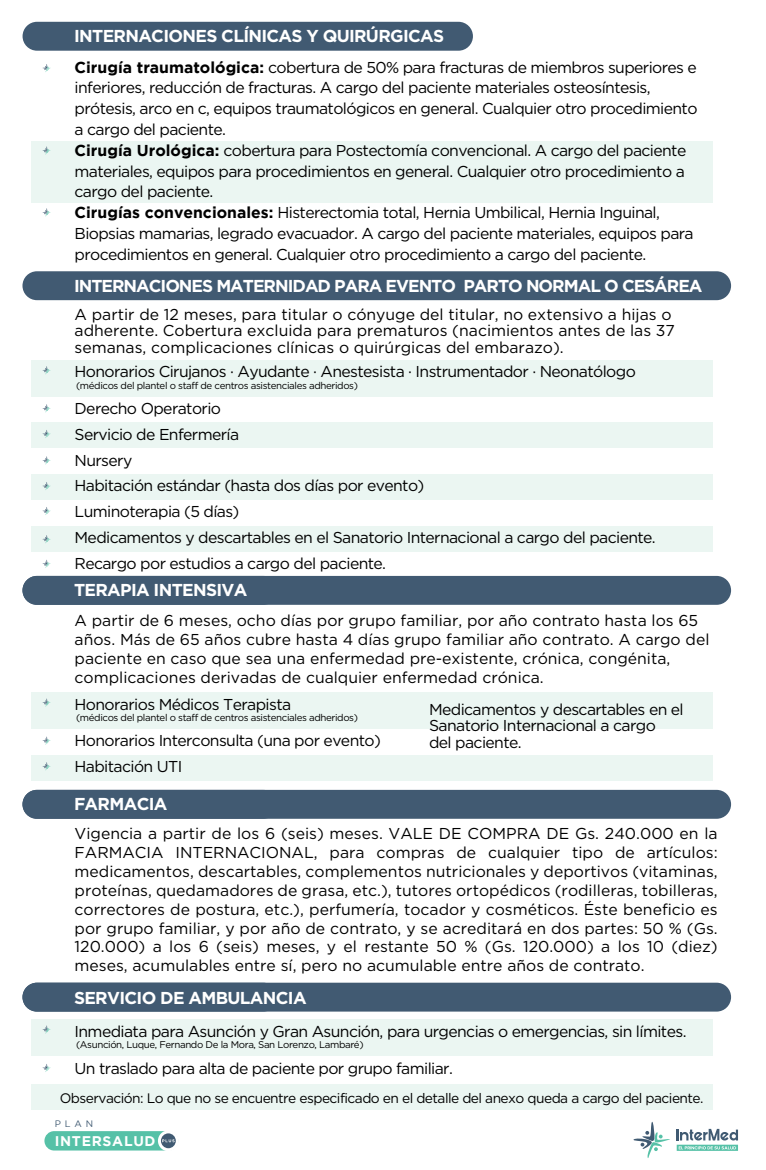
<style>
.page{position:relative;width:766px;height:1170px;background:#fff}
.page>*{position:absolute;margin:0;border:0;box-sizing:border-box;transform-origin:0 0}
.t1{font:700 17.25px "Gotham";letter-spacing:-.04em;color:#fff}
.t2{font:700 17.25px "Gotham";letter-spacing:-.06em;color:#fff}
.t3{font:15.75px/20.8px "Gotham";letter-spacing:-.04em;color:#000}
.t4{font:15.75px/18.9px "Gotham";color:#000}
.t5{font:700 14px "Gotham";letter-spacing:.05em;color:#fff}
.t6{font:13.75px "Gotham";letter-spacing:-.04em;color:#000}
.t7{font:9.75px "Gotham";letter-spacing:-.04em;color:#000}
.t8{font:9.38px "Gotham";color:#405a72}
.s1{font-weight:700}
</style>
<div class="page">
<svg style="left:633px;top:1121px;width:104px;height:37px"></svg>
<div style="left:44px;top:1130px;width:134px;height:20px;background:#56c1a7;border-radius:10px"></div>
<svg style="left:158px;top:1130px;width:20px;height:21px"></svg>
<div style="left:23px;top:22px;width:450px;height:29px;background:#415a72;border-radius:14px"></div>
<div style="left:31px;top:141px;width:681px;height:61px;background:#ebf6f2"></div>
<svg style="left:42px;top:64px;width:9px;height:8px"></svg>
<svg style="left:42px;top:146px;width:9px;height:9px"></svg>
<svg style="left:42px;top:208px;width:9px;height:9px"></svg>
<div style="left:22px;top:271px;width:708px;height:29px;background:#415a72;border-radius:14px"></div>
<div style="left:22px;top:576px;width:708px;height:28px;background:#415a72;border-radius:14px"></div>
<div style="left:22px;top:982px;width:708px;height:29px;background:#415a72;border-radius:14px"></div>
<div style="left:31px;top:422px;width:681px;height:26px;background:#ebf6f2"></div>
<svg style="left:42px;top:404px;width:9px;height:8px"></svg>
<svg style="left:42px;top:430px;width:9px;height:8px"></svg>
<div style="left:31px;top:360px;width:681px;height:37px;background:#ebf6f2"></div>
<div style="left:31px;top:474px;width:681px;height:26px;background:#ebf6f2"></div>
<div style="left:31px;top:526px;width:681px;height:26px;background:#ebf6f2"></div>
<svg style="left:42px;top:456px;width:9px;height:9px"></svg>
<svg style="left:42px;top:482px;width:9px;height:8px"></svg>
<svg style="left:42px;top:366px;width:9px;height:8px"></svg>
<div style="left:31px;top:1019px;width:681px;height:36px;background:#ebf6f2"></div>
<div style="left:31px;top:1084px;width:681px;height:25px;background:#ebf6f2"></div>
<svg style="left:42px;top:1025px;width:9px;height:8px"></svg>
<svg style="left:42px;top:1064px;width:9px;height:8px"></svg>
<svg style="left:42px;top:507px;width:9px;height:8px"></svg>
<svg style="left:42px;top:535px;width:9px;height:8px"></svg>
<svg style="left:42px;top:559px;width:9px;height:9px"></svg>
<div style="left:31px;top:754px;width:681px;height:26px;background:#ebf6f2"></div>
<svg style="left:42px;top:736px;width:9px;height:9px"></svg>
<svg style="left:42px;top:762px;width:9px;height:8px"></svg>
<div style="left:31px;top:692px;width:681px;height:37px;background:#ebf6f2"></div>
<svg style="left:42px;top:698px;width:9px;height:9px"></svg>
<div style="left:22px;top:789px;width:708px;height:29px;background:#415a72;border-radius:14px"></div>
<p class="t1" style="left:74px;top:26px;width:371px">INTERNACIONES CLÍNICAS Y QUIRÚRGICAS</p>
<p class="t3" style="left:75px;top:56px;width:624px"><span class="s1">Cirugía traumatológica:</span> cobertura de 50% para fracturas de miembros superiores e inferiores, reducción de fracturas. A cargo del paciente materiales osteosíntesis, prótesis, arco en c, equipos traumatológicos en general. Cualquier otro procedimiento a cargo del paciente.<br><span class="s1">Cirugía Urológica:</span> cobertura para Postectomía convencional. A cargo del paciente materiales, equipos para procedimientos en general. Cualquier otro procedimiento a cargo del paciente.<br><span class="s1">Cirugías convencionales:</span> Histerectomia total, Hernia Umbilical, Hernia Inguinal, Biopsias mamarias, legrado evacuador. A cargo del paciente materiales, equipos para procedimientos en general. Cualquier otro procedimiento a cargo del paciente.</p>
<p class="t2" style="left:74px;top:275px;width:630px">INTERNACIONES MATERNIDAD PARA EVENTO PARTO NORMAL O CESÁREA</p>
<p class="t4" style="left:75px;top:306px;width:601px;line-height:16.4px">A partir de 12 meses, para titular o cónyuge del titular, no extensivo a hijas o adherente. Cobertura excluida para prematuros (nacimientos antes de las 37 semanas, complicaciones clínicas o quirúrgicas del embarazo).</p>
<p class="t3" style="left:75px;top:361px;width:562px">Honorarios Cirujanos · Ayudante · Anestesista · Instrumentador · Neonatólogo</p>
<p class="t7" style="left:76px;top:380px;width:283px">(médicos del plantel o staff de centros asistenciales adheridos)</p>
<p class="t3" style="left:75px;top:395px;width:582px;line-height:25.8px">Derecho Operatorio<br>Servicio de Enfermería<br>Nursery<br>Habitación estándar (hasta dos días por evento)<br>Luminoterapia (5 días)<br>Medicamentos y descartables en el Sanatorio Internacional a cargo del paciente.<br>Recargo por estudios a cargo del paciente.</p>
<p class="t1" style="left:74px;top:580px;width:175px">TERAPIA INTENSIVA</p>
<p class="t4" style="left:75px;top:610px;width:636px">A partir de 6 meses, ocho días por grupo familiar, por año contrato hasta los 65 años. Más de 65 años cubre hasta 4 días grupo familiar año contrato. A cargo del paciente en caso que sea una enfermedad pre-existente, crónica, congénita, complicaciones derivadas de cualquier enfermedad crónica.</p>
<p class="t3" style="left:75px;top:693px;width:218px">Honorarios Médicos Terapista</p>
<p class="t7" style="left:76px;top:712px;width:283px">(médicos del plantel o staff de centros asistenciales adheridos)</p>
<p class="t3" style="left:75px;top:727px;width:308px;line-height:25.8px">Honorarios Interconsulta (una por evento)<br>Habitación UTI</p>
<p class="t1" style="left:74px;top:794px;width:95px">FARMACIA</p>
<p class="t3" style="left:429px;top:701px;width:256px;line-height:16.2px">Medicamentos y descartables en el<br>Sanatorio Internacional a cargo<br>del paciente.</p>
<p class="t3" style="left:75px;top:823px;width:644px;line-height:18.9px;text-align:justify">Vigencia a partir de los 6 (seis) meses. VALE DE COMPRA DE Gs. 240.000 en la FARMACIA INTERNACIONAL, para compras de cualquier tipo de artículos: medicamentos, descartables, complementos nutricionales y deportivos (vitaminas, proteínas, quedamadores de grasa, etc.), tutores ortopédicos (rodilleras, tobilleras, correctores de postura, etc.), perfumería, tocador y cosméticos. Éste beneficio es por grupo familiar, y por año de contrato, y se acreditará en dos partes: 50 % (Gs.<br>120.000) a los 6 (seis) meses, y el restante 50 % (Gs. 120.000) a los 10 (diez) meses, acumulables entre sí, pero no acumulable entre años de contrato.</p>
<p class="t1" style="left:74px;top:988px;width:234px">SERVICIO DE AMBULANCIA</p>
<p class="t3" style="left:75px;top:1020px;width:613px">Inmediata para Asunción y Gran Asunción, para urgencias o emergencias, sin límites.</p>
<p class="t7" style="left:76px;top:1039px;width:289px">(Asunción, Luque, Fernando De la Mora, San Lorenzo, Lambaré)</p>
<p class="t3" style="left:75px;top:1057px;width:379px">Un traslado para alta de paciente por grupo familiar.</p>
<p class="t6" style="left:60px;top:1089px;width:645px">Observación: Lo que no se encuentre especificado en el detalle del anexo queda a cargo del paciente.</p>
<p class="t8" style="left:55px;top:1118px;width:40px">PLAN</p>
<p class="t5" style="left:55px;top:1132px;width:102px">INTERSALUD</p>
</div>
